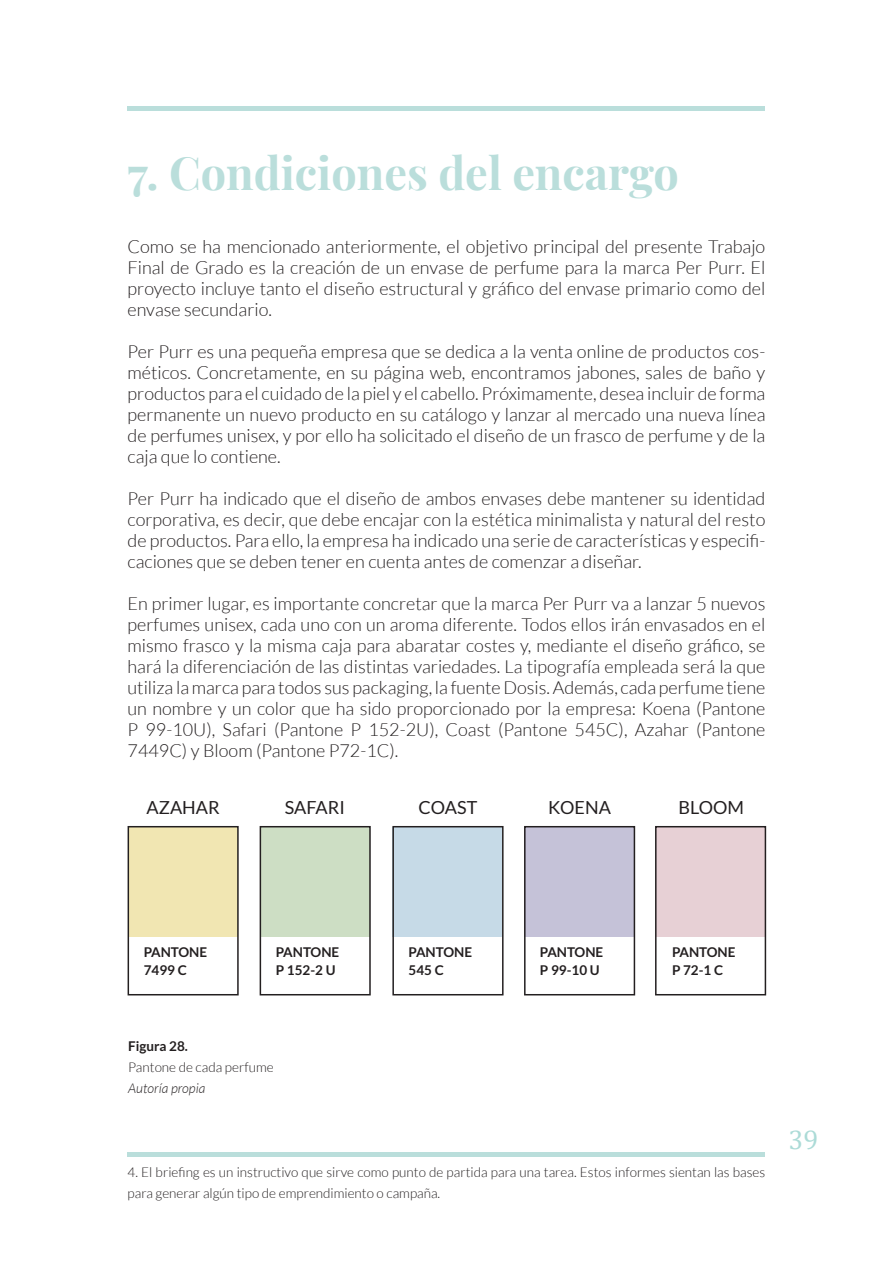
<style>
.page{position:relative;width:893px;height:1263px;background:#fff}
.page>*{position:absolute;margin:0;border:0;box-sizing:border-box;transform-origin:0 0}
._1{font:700 45px "Playfair Display";color:#badedb}
.t1{font:27px "Cambria Math";color:#acdbd7}
.texto{font:300 18px/21px "Lato";color:#231f20;text-align:justify}
.texto-2{font:18px "Lato";color:#231f20}
.pie_de_pagina{font:300 13.5px/21px "Lato";color:#231f20}
.texto-3{font:700 13.5px "Lato";color:#231f20}
.texto-4{font:300 13.5px "Lato";color:#231f20}
.pie_de_pagina-2{font:italic 300 13.5px "Lato";color:#231f20}
.pie_de_pagina-3{font:700 13.5px "Lato";color:#231f20}
</style>
<div class="page">
<div style="left:128px;top:106px;width:637px;height:5px;background:#badedb"></div>
<hr style="left:128px;top:1152px;width:637px;height:4px;background:#badedb">
<div style="left:128px;top:827px;width:110px;height:109px;background:#f1e6b2"></div>
<div style="left:260px;top:827px;width:110px;height:109px;background:#cddec4"></div>
<div style="left:392px;top:827px;width:110px;height:109px;background:#c6dae7"></div>
<div style="left:524px;top:827px;width:110px;height:109px;background:#c5c2d8"></div>
<div style="left:656px;top:827px;width:110px;height:109px;background:#e7d0d5"></div>
<div style="left:128px;top:826px;width:111px;height:169px;border:2px solid #231f20"></div>
<div style="left:260px;top:826px;width:111px;height:169px;border:2px solid #231f20"></div>
<div style="left:392px;top:826px;width:112px;height:169px;border:2px solid #231f20"></div>
<div style="left:524px;top:826px;width:111px;height:169px;border:2px solid #231f20"></div>
<div style="left:655px;top:826px;width:111px;height:169px;border:2px solid #231f20"></div>
<p class="_1" style="left:128px;top:138px;width:553px">7. Condiciones del encargo</p>
<p class="texto" style="left:128px;top:236px;width:639px">Como se ha mencionado anteriormente, el objetivo principal del presente Trabajo Final de Grado es la creación de un envase de perfume para la marca Per Purr. El proyecto incluye tanto el diseño estructural y gráfico del envase primario como del envase secundario.</p>
<p class="texto" style="left:128px;top:341px;width:639px">Per Purr es una pequeña empresa que se dedica a la venta online de productos cos&shy;méticos. Concretamente, en su página web, encontramos jabones, sales de baño y productos para el cuidado de la piel y el cabello. Próximamente, desea incluir de forma permanente un nuevo producto en su catálogo y lanzar al mercado una nueva línea de perfumes unisex, y por ello ha solicitado el diseño de un frasco de perfume y de la caja que lo contiene.</p>
<p class="texto" style="left:128px;top:488px;width:639px">Per Purr ha indicado que el diseño de ambos envases debe mantener su identidad corporativa, es decir, que debe encajar con la estética minimalista y natural del resto de productos. Para ello, la empresa ha indicado una serie de características y especifi&shy;caciones que se deben tener en cuenta antes de comenzar a diseñar.</p>
<p class="texto" style="left:128px;top:593px;width:639px">En primer lugar, es importante concretar que la marca Per Purr va a lanzar 5 nuevos perfumes unisex, cada uno con un aroma diferente. Todos ellos irán envasados en el mismo frasco y la misma caja para abaratar costes y, mediante el diseño gráfico, se hará la diferenciación de las distintas variedades. La tipografía empleada será la que utiliza la marca para todos sus packaging, la fuente Dosis. Además, cada perfume tiene un nombre y un color que ha sido proporcionado por la empresa: Koena (Pantone P 99-10U), Safari (Pantone P 152-2U), Coast (Pantone 545C), Azahar (Pantone 7449C) y Bloom (Pantone P72-1C).</p>
<p class="texto-2" style="left:147px;top:797px;width:75px">AZAHAR</p>
<p class="texto-2" style="left:285px;top:797px;width:62px">SAFARI</p>
<p class="texto-2" style="left:419px;top:797px;width:60px">COAST</p>
<p class="texto-2" style="left:548px;top:797px;width:64px">KOENA</p>
<p class="texto-2" style="left:679px;top:797px;width:67px">BLOOM</p>
<p class="texto-3" style="left:144px;top:945px;width:65px">PANTONE</p>
<p class="texto-3" style="left:144px;top:963px;width:44px">7499 C</p>
<p class="texto-3" style="left:276px;top:945px;width:65px">PANTONE</p>
<p class="texto-3" style="left:276px;top:963px;width:61px">P 152-2 U</p>
<p class="texto-3" style="left:409px;top:945px;width:65px">PANTONE</p>
<p class="texto-3" style="left:409px;top:963px;width:37px">545 C</p>
<p class="texto-3" style="left:540px;top:945px;width:65px">PANTONE</p>
<p class="texto-3" style="left:540px;top:963px;width:61px">P 99-10 U</p>
<p class="texto-3" style="left:672px;top:945px;width:65px">PANTONE</p>
<p class="texto-3" style="left:672px;top:963px;width:53px">P 72-1 C</p>
<p class="pie_de_pagina-3" style="left:128px;top:1039px;width:61px">Figura 28.</p>
<p class="texto-4" style="left:128px;top:1060px;width:147px">Pantone de cada perfume</p>
<p class="pie_de_pagina-2" style="left:128px;top:1081px;width:79px">Autoría propia</p>
<p class="pie_de_pagina" style="left:128px;top:1162px;width:639px">4. El briefing es un instructivo que sirve como punto de partida para una tarea. Estos informes sientan las bases para generar algún tipo de emprendimiento o campaña.</p>
<h2 class="t1" style="left:788px;top:1124px;width:31px">39</h2>
</div>
